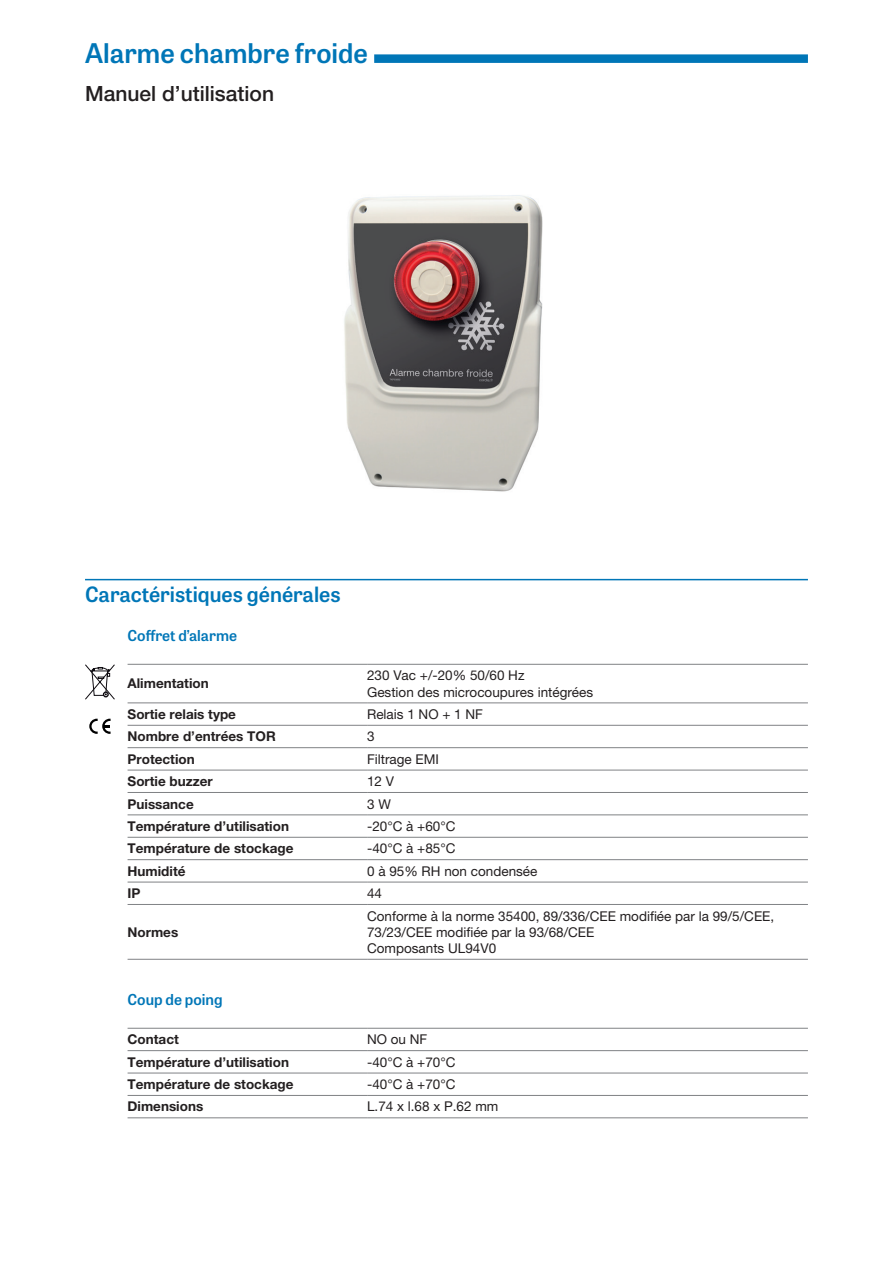
<style>
.page{position:relative;width:893px;height:1263px;background:#fff}
.page>*{position:absolute;margin:0;border:0;box-sizing:border-box;transform-origin:0 0}
.t1{font:600 27px "Tablet Gothic";color:#0076b7}
.Titre_niv_1{font:600 21px "Tablet Gothic";color:#0076b7}
.t2{font:500 21px "Helvetica Neue LT Pro";color:#231f20}
.Titre_niv_2{font:600 15px "Tablet Gothic";color:#0076b7}
.tableau_standard{font:13.5px/16.2px "Helvetica Neue LT Pro";color:#231f20}
.tableau_gras{font:700 13.5px "Helvetica Neue LT Pro";color:#231f20}
</style>
<div class="page">
<div style="left:374px;top:54px;width:434px;height:9px;background:#0076b7"></div>
<hr style="left:85px;top:579px;width:723px;height:1px;background:#0076b7">
<hr style="left:128px;top:702px;width:239px;height:1px;background:#808285">
<hr style="left:367px;top:702px;width:441px;height:1px;background:#808285">
<hr style="left:128px;top:725px;width:239px;height:1px;background:#808285">
<hr style="left:367px;top:725px;width:441px;height:1px;background:#808285">
<hr style="left:128px;top:747px;width:239px;height:1px;background:#808285">
<hr style="left:367px;top:747px;width:441px;height:1px;background:#808285">
<hr style="left:128px;top:770px;width:239px;height:1px;background:#808285">
<hr style="left:367px;top:770px;width:441px;height:1px;background:#808285">
<hr style="left:128px;top:792px;width:239px;height:1px;background:#808285">
<hr style="left:367px;top:792px;width:441px;height:1px;background:#808285">
<hr style="left:128px;top:814px;width:239px;height:1px;background:#808285">
<hr style="left:367px;top:814px;width:441px;height:1px;background:#808285">
<hr style="left:128px;top:837px;width:239px;height:1px;background:#808285">
<hr style="left:367px;top:837px;width:441px;height:1px;background:#808285">
<hr style="left:128px;top:859px;width:239px;height:1px;background:#808285">
<hr style="left:367px;top:859px;width:441px;height:1px;background:#808285">
<hr style="left:128px;top:882px;width:239px;height:1px;background:#808285">
<hr style="left:367px;top:882px;width:441px;height:1px;background:#808285">
<hr style="left:128px;top:904px;width:239px;height:1px;background:#808285">
<hr style="left:367px;top:904px;width:441px;height:1px;background:#808285">
<hr style="left:128px;top:959px;width:239px;height:1px;background:#808285">
<hr style="left:367px;top:959px;width:441px;height:1px;background:#808285">
<hr style="left:128px;top:664px;width:239px;height:1px;background:#808285">
<hr style="left:367px;top:664px;width:441px;height:1px;background:#808285">
<hr style="left:128px;top:1050px;width:239px;height:1px;background:#808285">
<hr style="left:367px;top:1050px;width:441px;height:1px;background:#808285">
<hr style="left:128px;top:1073px;width:239px;height:1px;background:#808285">
<hr style="left:367px;top:1073px;width:441px;height:1px;background:#808285">
<hr style="left:128px;top:1095px;width:239px;height:1px;background:#808285">
<hr style="left:367px;top:1095px;width:441px;height:1px;background:#808285">
<hr style="left:128px;top:1117px;width:239px;height:1px;background:#808285">
<hr style="left:367px;top:1117px;width:441px;height:1px;background:#808285">
<hr style="left:128px;top:1028px;width:239px;height:1px;background:#808285">
<hr style="left:367px;top:1028px;width:441px;height:1px;background:#808285">
<svg style="left:85px;top:664px;width:30px;height:35px"></svg>
<svg style="left:89px;top:719px;width:22px;height:15px"></svg>
<img style="left:344px;top:195px;width:199px;height:297px">
<h1 class="t1" style="left:85px;top:34px;width:284px">Alarme chambre froide</h1>
<h2 class="t2" style="left:85px;top:81px;width:191px">Manuel d’utilisation</h2>
<p class="Titre_niv_1" style="left:85px;top:579px;width:257px">Caractéristiques générales</p>
<p class="Titre_niv_2" style="left:128px;top:625px;width:111px">Coffret d’alarme</p>
<p class="tableau_gras" style="left:128px;top:675px;width:83px">Alimentation</p>
<p class="tableau_standard" style="left:367px;top:667px;width:228px">230 Vac +/-20% 50/60 Hz<br>Gestion des microcoupures intégrées</p>
<p class="tableau_gras" style="left:128px;top:706px;width:110px">Sortie relais type</p>
<p class="tableau_standard" style="left:367px;top:706px;width:117px">Relais 1 NO + 1 NF</p>
<p class="tableau_gras" style="left:128px;top:728px;width:150px">Nombre d’entrées TOR</p>
<p class="tableau_standard" style="left:367px;top:728px;width:9px">3</p>
<p class="tableau_gras" style="left:128px;top:750px;width:69px">Protection</p>
<p class="tableau_standard" style="left:367px;top:751px;width:73px">Filtrage EMI</p>
<p class="tableau_gras" style="left:128px;top:773px;width:87px">Sortie buzzer</p>
<p class="tableau_standard" style="left:367px;top:773px;width:29px">12 V</p>
<p class="tableau_gras" style="left:128px;top:795px;width:68px">Puissance</p>
<p class="tableau_standard" style="left:367px;top:795px;width:25px">3 W</p>
<p class="tableau_gras" style="left:128px;top:818px;width:163px">Température d’utilisation</p>
<p class="tableau_standard" style="left:367px;top:818px;width:90px">-20°C à +60°C</p>
<p class="tableau_gras" style="left:128px;top:840px;width:167px">Température de stockage</p>
<p class="tableau_standard" style="left:367px;top:840px;width:90px">-40°C à +85°C</p>
<p class="tableau_gras" style="left:128px;top:862px;width:59px">Humidité</p>
<p class="tableau_standard" style="left:367px;top:863px;width:172px">0 à 95% RH non condensée</p>
<p class="tableau_gras" style="left:128px;top:885px;width:14px">IP</p>
<p class="tableau_standard" style="left:367px;top:885px;width:17px">44</p>
<p class="tableau_gras" style="left:128px;top:923px;width:52px">Normes</p>
<p class="tableau_standard" style="left:367px;top:907px;width:409px">Conforme à la norme 35400, 89/336/CEE modifiée par la 99/5/CEE,<br>73/23/CEE modifiée par la 93/68/CEE</p>
<p class="tableau_standard" style="left:367px;top:940px;width:131px">Composants UL94V0</p>
<p class="Titre_niv_2" style="left:128px;top:989px;width:96px">Coup de poing</p>
<p class="tableau_gras" style="left:128px;top:1031px;width:53px">Contact</p>
<p class="tableau_standard" style="left:367px;top:1031px;width:62px">NO ou NF</p>
<p class="tableau_gras" style="left:128px;top:1053px;width:163px">Température d’utilisation</p>
<p class="tableau_standard" style="left:367px;top:1053px;width:90px">-40°C à +70°C</p>
<p class="tableau_gras" style="left:128px;top:1076px;width:167px">Température de stockage</p>
<p class="tableau_standard" style="left:367px;top:1076px;width:90px">-40°C à +70°C</p>
<p class="tableau_gras" style="left:128px;top:1098px;width:77px">Dimensions</p>
<p class="tableau_standard" style="left:367px;top:1098px;width:133px">L.74 x l.68 x P.62 mm</p>
</div>
